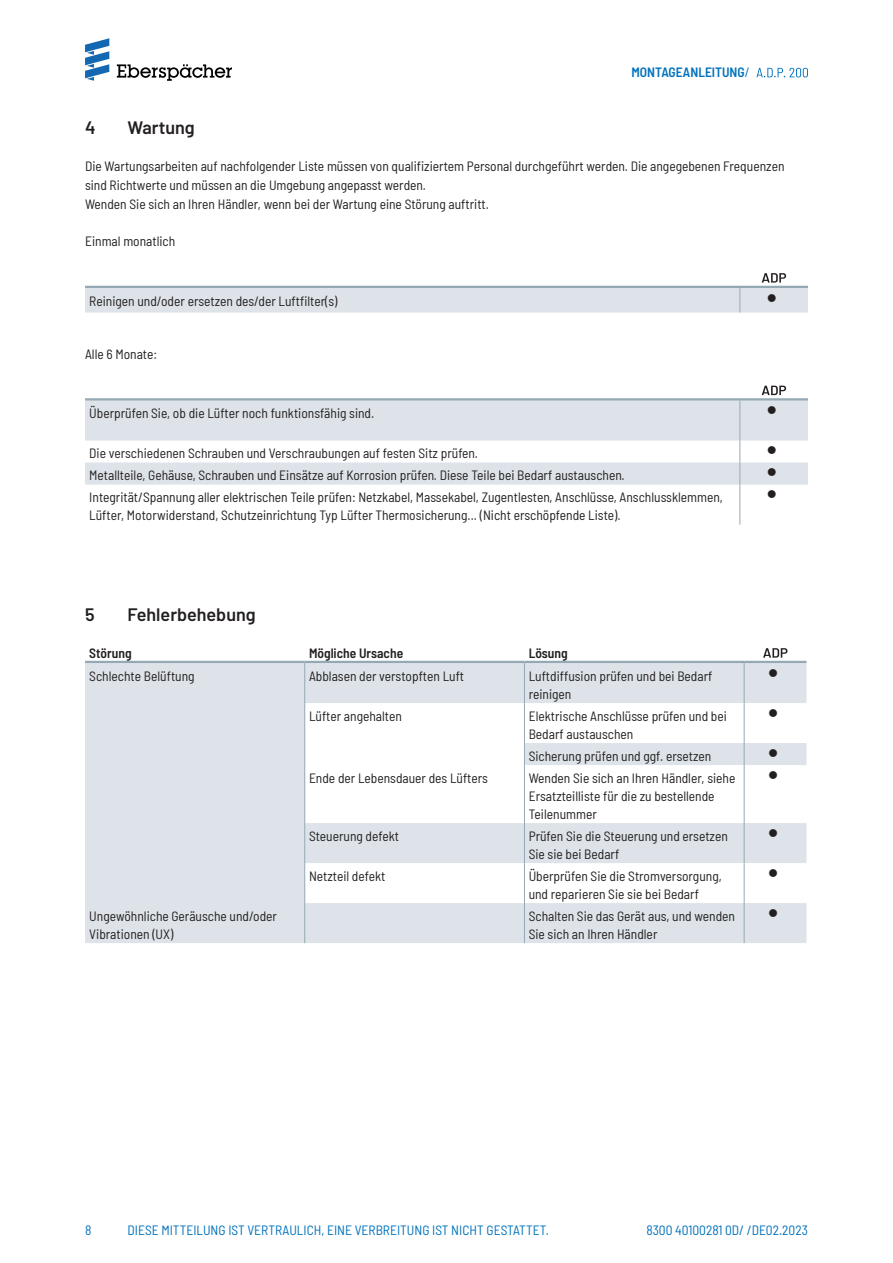
<style>
.page{position:relative;width:893px;height:1263px;background:#fff}
.page>*{position:absolute;margin:0;border:0;box-sizing:border-box;transform-origin:0 0}
.t1{font:600 18px "Barlow";color:#231f20}
.Tabelle___Copy_links{font:semi-condensed 13.5px/18px "Barlow";color:#231f20}
.Copy___links___Absta{font:semi-condensed 13.5px/18.8px "Barlow";color:#231f20}
.Copy___links{font:semi-condensed 13.5px "Barlow";color:#231f20}
.t2{font:semi-condensed 13.5px "Barlow";color:#0072bc}
.Tabelle___Header_lin{font:600 semi-condensed 13.5px "Barlow";color:#231f20}
.t3{font:600 semi-condensed 13.5px "Barlow";color:#0072bc}
.Tabelle___Copy_zentr{font:13.5px "Wingdings";color:#231f20}
.s1{font-weight:400}
</style>
<div class="page">
<svg style="left:85px;top:273px;width:723px;height:40px"></svg>
<svg style="left:85px;top:400px;width:723px;height:85px;fill:#dde3e8"></svg>
<hr style="left:85px;top:398px;width:655px;height:2px;background:#95a9b4">
<hr style="left:740px;top:398px;width:68px;height:2px;background:#95a9b4">
<hr style="left:739px;top:400px;width:1px;height:40px;background:#95a9b4">
<svg style="left:739px;top:440px;width:1px;height:45px"></svg>
<hr style="left:739px;top:485px;width:1px;height:40px;background:#95a9b4">
<svg style="left:762px;top:386px;width:24px;height:9px"></svg>
<svg style="left:85px;top:663px;width:721px;height:280px;fill:#dde3e8"></svg>
<hr style="left:85px;top:661px;width:220px;height:2px;background:#95a9b4">
<hr style="left:305px;top:661px;width:219px;height:2px;background:#95a9b4">
<hr style="left:524px;top:661px;width:220px;height:2px;background:#95a9b4">
<hr style="left:744px;top:661px;width:62px;height:2px;background:#95a9b4">
<hr style="left:304px;top:663px;width:1px;height:40px;background:#95a9b4">
<hr style="left:524px;top:663px;width:1px;height:40px;background:#95a9b4">
<hr style="left:744px;top:663px;width:1px;height:40px;background:#95a9b4">
<hr style="left:304px;top:703px;width:1px;height:40px;background:#95a9b4">
<hr style="left:524px;top:703px;width:1px;height:40px;background:#95a9b4">
<hr style="left:744px;top:703px;width:1px;height:40px;background:#95a9b4">
<svg style="left:304px;top:743px;width:1px;height:22px"></svg>
<svg style="left:524px;top:743px;width:1px;height:22px"></svg>
<svg style="left:744px;top:743px;width:1px;height:22px"></svg>
<hr style="left:304px;top:765px;width:1px;height:58px;background:#95a9b4">
<hr style="left:524px;top:765px;width:1px;height:58px;background:#95a9b4">
<hr style="left:744px;top:765px;width:1px;height:58px;background:#95a9b4">
<hr style="left:304px;top:823px;width:1px;height:40px;background:#95a9b4">
<hr style="left:524px;top:823px;width:1px;height:40px;background:#95a9b4">
<hr style="left:744px;top:823px;width:1px;height:40px;background:#95a9b4">
<hr style="left:304px;top:863px;width:1px;height:40px;background:#95a9b4">
<hr style="left:524px;top:863px;width:1px;height:40px;background:#95a9b4">
<hr style="left:744px;top:863px;width:1px;height:40px;background:#95a9b4">
<hr style="left:304px;top:903px;width:1px;height:40px;background:#95a9b4">
<hr style="left:524px;top:903px;width:1px;height:40px;background:#95a9b4">
<hr style="left:744px;top:903px;width:1px;height:40px;background:#95a9b4">
<svg style="left:763px;top:648px;width:24px;height:10px"></svg>
<svg style="left:756px;top:68px;width:52px;height:9px"></svg>
<svg style="left:117px;top:64px;width:115px;height:17px"></svg>
<svg style="left:85px;top:38px;width:24px;height:43px"></svg>
<p class="t3" style="left:631px;top:63px;width:120px">MONTAGEANLEITUNG<span class="s1">/</span></p>
<p class="t1" style="left:85px;top:114px;width:12px">4</p>
<p class="t1" style="left:128px;top:114px;width:69px">Wartung</p>
<p class="Copy___links___Absta" style="left:85px;top:156px;width:701px">Die Wartungsarbeiten auf nachfolgender Liste müssen von qualifiziertem Personal durchgeführt werden. Die angegebenen Frequenzen sind Richtwerte und müssen an die Umgebung angepasst werden.</p>
<p class="Copy___links" style="left:85px;top:194px;width:405px">Wenden Sie sich an Ihren Händler, wenn bei der Wartung eine Störung auftritt.</p>
<p class="Copy___links" style="left:85px;top:231px;width:92px">Einmal monatlich</p>
<p class="Tabelle___Copy_links" style="left:89px;top:291px;width:250px">Reinigen und/oder ersetzen des/der Luftfilter(s)</p>
<p class="Tabelle___Copy_zentr" style="left:767px;top:290px;width:12px">●</p>
<p class="Copy___links" style="left:85px;top:344px;width:74px">Alle 6 Monate:</p>
<p class="Tabelle___Copy_links" style="left:89px;top:403px;width:286px">Überprüfen Sie, ob die Lüfter noch funktionsfähig sind.</p>
<p class="Tabelle___Copy_zentr" style="left:767px;top:403px;width:12px">●</p>
<p class="Tabelle___Copy_links" style="left:89px;top:443px;width:390px">Die verschiedenen Schrauben und Verschraubungen auf festen Sitz prüfen.</p>
<p class="Tabelle___Copy_zentr" style="left:767px;top:443px;width:12px">●</p>
<p class="Tabelle___Copy_links" style="left:89px;top:465px;width:537px">Metallteile, Gehäuse, Schrauben und Einsätze auf Korrosion prüfen. Diese Teile bei Bedarf austauschen.</p>
<p class="Tabelle___Copy_zentr" style="left:767px;top:465px;width:12px">●</p>
<p class="Tabelle___Copy_links" style="left:89px;top:487px;width:635px">Integrität/Spannung aller elektrischen Teile prüfen: Netzkabel, Massekabel, Zugentlesten, Anschlüsse, Anschlussklemmen,<br>Lüfter, Motorwiderstand, Schutzeinrichtung Typ Lüfter Thermosicherung... (Nicht erschöpfende Liste).</p>
<p class="Tabelle___Copy_zentr" style="left:767px;top:487px;width:12px">●</p>
<p class="t1" style="left:85px;top:601px;width:11px">5</p>
<p class="t1" style="left:128px;top:601px;width:130px">Fehlerbehebung</p>
<p class="Tabelle___Header_lin" style="left:89px;top:643px;width:44px">Störung</p>
<p class="Tabelle___Header_lin" style="left:309px;top:643px;width:96px">Mögliche Ursache</p>
<p class="Tabelle___Header_lin" style="left:529px;top:643px;width:41px">Lösung</p>
<p class="Tabelle___Copy_links" style="left:89px;top:666px;width:107px">Schlechte Belüftung</p>
<p class="Tabelle___Copy_links" style="left:309px;top:666px;width:157px">Abblasen der verstopften Luft</p>
<p class="Tabelle___Copy_links" style="left:529px;top:666px;width:185px">Luftdiffusion prüfen und bei Bedarf reinigen</p>
<p class="Tabelle___Copy_zentr" style="left:768px;top:665px;width:12px">●</p>
<p class="Tabelle___Copy_links" style="left:309px;top:706px;width:94px">Lüfter angehalten</p>
<p class="Tabelle___Copy_links" style="left:529px;top:706px;width:200px">Elektrische Anschlüsse prüfen und bei<br>Bedarf austauschen</p>
<p class="Tabelle___Copy_zentr" style="left:768px;top:705px;width:12px">●</p>
<p class="Tabelle___Copy_links" style="left:529px;top:746px;width:184px">Sicherung prüfen und ggf. ersetzen</p>
<p class="Tabelle___Copy_zentr" style="left:768px;top:745px;width:12px">●</p>
<p class="Tabelle___Copy_links" style="left:309px;top:768px;width:180px">Ende der Lebensdauer des Lüfters</p>
<p class="Tabelle___Copy_links" style="left:529px;top:768px;width:208px">Wenden Sie sich an Ihren Händler, siehe<br>Ersatzteilliste für die zu bestellende<br>Teilenummer</p>
<p class="Tabelle___Copy_zentr" style="left:768px;top:767px;width:12px">●</p>
<p class="Tabelle___Copy_links" style="left:309px;top:826px;width:92px">Steuerung defekt</p>
<p class="Tabelle___Copy_links" style="left:529px;top:826px;width:201px">Prüfen Sie die Steuerung und ersetzen<br>Sie sie bei Bedarf</p>
<p class="Tabelle___Copy_zentr" style="left:768px;top:825px;width:12px">●</p>
<p class="Tabelle___Copy_links" style="left:309px;top:866px;width:78px">Netzteil defekt</p>
<p class="Tabelle___Copy_links" style="left:529px;top:866px;width:195px">Überprüfen Sie die Stromversorgung, und reparieren Sie sie bei Bedarf</p>
<p class="Tabelle___Copy_zentr" style="left:768px;top:865px;width:12px">●</p>
<p class="Tabelle___Copy_links" style="left:89px;top:906px;width:189px">Ungewöhnliche Geräusche und/oder<br>Vibrationen (UX)</p>
<p class="Tabelle___Copy_links" style="left:529px;top:906px;width:208px">Schalten Sie das Gerät aus, und wenden<br>Sie sich an Ihren Händler</p>
<p class="Tabelle___Copy_zentr" style="left:768px;top:906px;width:12px">●</p>
<p class="t2" style="left:85px;top:1220px;width:8px">8</p>
<p class="t2" style="left:128px;top:1220px;width:50px">Diese Mitteilung</p>
<p class="t2" style="left:228px;top:1220px;width:61px">ist vertrauli</p>
<p class="t2" style="left:307px;top:1220px;width:28px">ch, eine</p>
<p class="t2" style="left:355px;top:1220px;width:43px">Verbreitung</p>
<p class="t2" style="left:432px;top:1220px;width:83px">ist nicht gestattet</p>
<p class="t2" style="left:546px;top:1220px;width:5px">.</p>
<p class="t2" style="left:646px;top:1220px;width:163px">8300 40100281 0D/ /DE02.2023</p>
</div>
